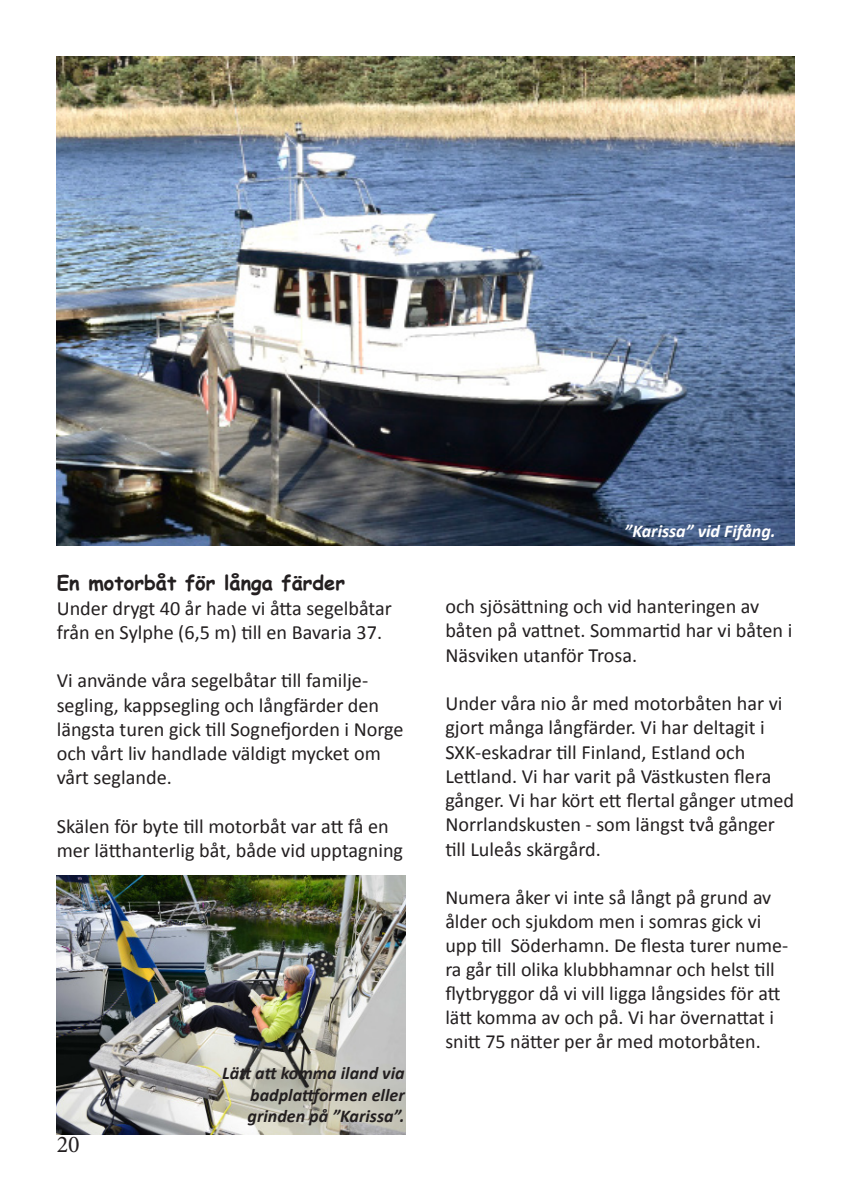
<style>
.page{position:relative;width:851px;height:1191px;background:#fff}
.page>*{position:absolute;margin:0;border:0;box-sizing:border-box;transform-origin:0 0}
.t1{font:24px "Minion Pro";color:#231f20}
.t2{font:20.2px/24.2px "Calibri";color:#231f20}
.t3{font:20px/24px "Calibri";color:#231f20}
.t4{font:700 20px "Comic Sans MS";color:#231f20}
.t5{font:italic 700 18px/21.6px "Calibri";color:#231f20;text-align:right}
.t6{font:italic 700 18px "Calibri";color:#fff}
</style>
<div class="page">
<img style="left:57px;top:875px;width:348px;height:259px">
<img style="left:57px;top:57px;width:737px;height:489px">
<p class="t4" style="left:57px;top:568px;width:290px">En motorbåt för långa färder</p>
<p class="t2" style="left:57px;top:596px;width:336px">Under drygt 40 år hade vi åtta segelbåtar från en Sylphe (6,5 m) till en Bavaria 37.</p>
<p class="t2" style="left:57px;top:668px;width:348px">Vi använde våra segelbåtar till familje&shy;segling, kappsegling och långfärder den längsta turen gick till Sognefjorden i Norge och vårt liv handlade väldigt mycket om vårt seglande.</p>
<p class="t2" style="left:57px;top:814px;width:348px">Skälen för byte till motorbåt var att få en mer lätthanterlig båt, både vid upptagning</p>
<p class="t1" style="left:57px;top:1128px;width:25px">20</p>
<p class="t5" style="left:222px;top:1062px;width:184px">Lätt att komma iland via badplattformen eller</p>
<p class="t5" style="left:247px;top:1105px;width:158px">grinden på ”Karissa”.</p>
<p class="t6" style="left:631px;top:513px;width:152px">” Karissa vid Fifång”</p>
<p class="t6" style="left:624px;top:520px;width:153px">”Karissa” vid Fifång.</p>
<p class="t2" style="left:445px;top:594px;width:348px">och sjösättning och vid hanteringen av båten på vattnet. Sommartid har vi båten i<br>Näsviken utanför Trosa.</p>
<p class="t2" style="left:445px;top:691px;width:338px">Under våra nio år med motorbåten har vi gjort många långfärder. Vi har deltagit i</p>
<p class="t2" style="left:445px;top:739px;width:350px">SXK-eskadrar till Finland, Estland och Lettland. Vi har varit på Västkusten flera gånger. Vi har kört ett flertal gånger utmed Norrlandskusten - som längst två gånger till Luleås skärgård.</p>
<p class="t3" style="left:445px;top:885px;width:344px">Numera åker vi inte så långt på grund av ålder och sjukdom men i somras gick vi upp till Söderhamn. De flesta turer nume&shy;ra går till olika klubbhamnar och helst till flytbryggor då vi vill ligga långsides för att lätt komma av och på. Vi har övernattat i snitt 75 nätter per år med motorbåten.</p>
</div>
